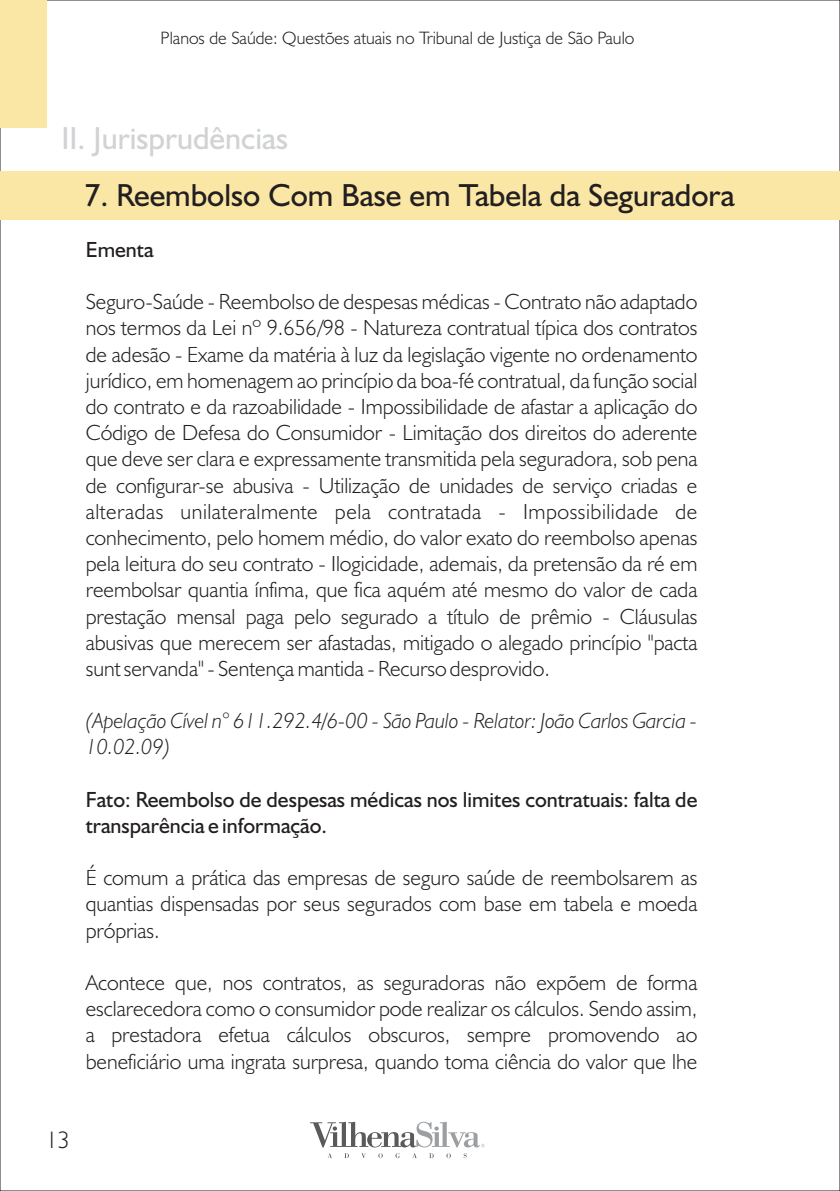
<style>
.page{position:relative;width:840px;height:1191px;background:#fff}
.page>*{position:absolute;margin:0;border:0;box-sizing:border-box;transform-origin:0 0}
.t1{font:32px "Humanist 521 BT";color:#231f20}
.t2{font:32px "Humanist 521 BT";color:#d1d2d4}
.t3{font:300 24px "Humanist 521 BT";color:#231f20}
.t4{font:300 22px/26.2px "Humanist 521 BT";color:#231f20;text-align:justify}
.t5{font:22px/26.2px "Humanist 521 BT";color:#231f20}
.t6{font:italic 300 22px/26px "Humanist 521 BT";color:#231f20}
.t7{font:300 18px "Humanist 521 BT";color:#231f20}
</style>
<div class="page">
<div style="left:0;top:171px;width:839px;height:49px;background:#fae7a6"></div>
<svg style="left:327px;top:1153px;width:139px;height:5px"></svg>
<svg style="left:310px;top:1121px;width:174px;height:26px"></svg>
<div style="left:0;top:0;width:46px;height:127px;background:#fae7a6"></div>
<p class="t7" style="left:160px;top:30px;width:475px">Planos de Saúde: Questões atuais no Tribunal de Justiça de São Paulo</p>
<h1 class="t2" style="left:61px;top:125px;width:228px">II. Jurisprudências</h1>
<h1 class="t1" style="left:84px;top:181px;width:651px">7. Reembolso Com Base em Tabela da Seguradora</h1>
<p class="t5" style="left:86px;top:238px;width:69px">Ementa</p>
<p class="t4" style="left:86px;top:290px;width:613px">Seguro-Saúde - Reembolso de despesas médicas - Contrato não adaptado nos termos da Lei nº 9.656/98 - Natureza contratual típica dos contratos de adesão - Exame da matéria à luz da legislação vigente no ordenamento jurídico, em homenagem ao princípio da boa-fé contratual, da função social do contrato e da razoabilidade - Impossibilidade de afastar a aplicação do Código de Defesa do Consumidor - Limitação dos direitos do aderente que deve ser clara e expressamente transmitida pela seguradora, sob pena de configurar-se abusiva - Utilização de unidades de serviço criadas e alteradas unilateralmente pela contratada - Impossibilidade de conhecimento, pelo homem médio, do valor exato do reembolso apenas pela leitura do seu contrato - Ilogicidade, ademais, da pretensão da ré em reembolsar quantia ínfima, que fica aquém até mesmo do valor de cada prestação mensal paga pelo segurado a título de prêmio - Cláusulas abusivas que merecem ser afastadas, mitigado o alegado princípio "pacta sunt servanda" - Sentença mantida - Recurso desprovido.</p>
<p class="t6" style="left:86px;top:709px;width:613px">(Apelação Cível n° 611.292.4/6-00 - São Paulo - Relator: João Carlos Garcia -<br>10.02.09)</p>
<p class="t5" style="left:86px;top:787px;width:613px">Fato: Reembolso de despesas médicas nos limites contratuais: falta de transparência e informação.</p>
<p class="t4" style="left:86px;top:866px;width:613px">É comum a prática das empresas de seguro saúde de reembolsarem as quantias dispensadas por seus segurados com base em tabela e moeda próprias.</p>
<p class="t4" style="left:86px;top:971px;width:613px">Acontece que, nos contratos, as seguradoras não expõem de forma esclarecedora como o consumidor pode realizar os cálculos. Sendo assim, a prestadora efetua cálculos obscuros, sempre promovendo ao beneficiário uma ingrata surpresa, quando toma ciência do valor que lhe</p>
<p class="t3" style="left:46px;top:1130px;width:26px">13</p>
</div>
